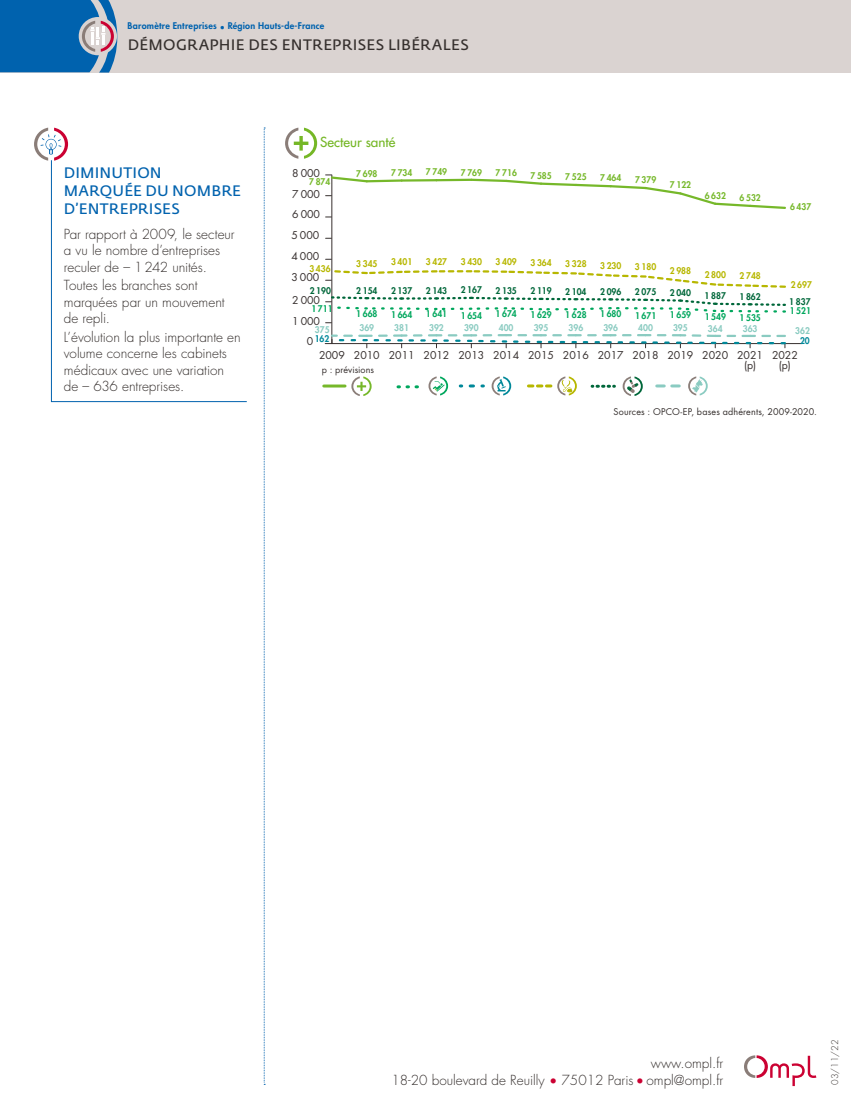
<style>
.page{position:relative;width:851px;height:1106px;background:#fff}
.page>*{position:absolute;margin:0;border:0;box-sizing:border-box;transform-origin:0 0}
.t1{font:15px/18px "Fedra Sans Std";letter-spacing:.01em;color:#0062ae}
.t2{font:15px "Fedra Sans Std";letter-spacing:.025em;color:#352f2d}
.t3{font:300 13.5px/16.5px "Futura Std";color:#352f2d}
.t4{font:500 13.5px "Futura Std";letter-spacing:.005em;color:#75b726}
.t5{font:10.5px/10.5px "Futura Std";color:#37302f}
.t6{font:800 9px "Futura Std";color:#00673a;scale:.94 1}
.t7{font:800 9px "Futura Std";color:#b7b700;scale:.94 1}
.t8{font:800 9px "Futura Std";color:#00a75d;scale:.94 1}
.t9{font:800 9px "Futura Std";color:#76b82a;scale:.94 1}
.t10{font:800 9px "Futura Std";letter-spacing:.025em;color:#0062ae}
.t11{font:800 9px "Futura Std";color:#8acbc1;scale:.94 1}
.t12{font:9px "Futura Std";letter-spacing:.02em;color:#352f2d}
.t13{font:9px "Futura Std";color:#37302f}
.t14{font:300 9px "Futura Std";color:#352f2d}
.t15{font:800 9px "Futura Std";color:#089;scale:.94 1}
.s1{color:#cb0132}
</style>
<div class="page">
<div style="left:0;top:0;width:850px;height:72px;background:#dad3d1"></div>
<svg style="left:264px;top:128px;width:1px;height:957px"></svg>
<svg style="left:34px;top:128px;width:34px;height:33px"></svg>
<svg style="left:51px;top:159px;width:196px;height:243px"></svg>
<svg style="left:744px;top:1055px;width:72px;height:31px"></svg>
<svg style="left:0;top:0;width:117px;height:73px;background:#2a75b2"></svg>
<svg style="left:285px;top:128px;width:32px;height:31px"></svg>
<hr style="left:325px;top:343px;width:477px;height:1px;background:#37302f">
<hr style="left:331px;top:175px;width:1px;height:168px;background:#37302f">
<svg style="left:325px;top:269px;width:461px;height:20px"></svg>
<svg style="left:331px;top:333px;width:454px;height:15px"></svg>
<svg style="left:325px;top:295px;width:461px;height:18px"></svg>
<svg style="left:325px;top:175px;width:76px;height:9px"></svg>
<hr style="left:401px;top:179px;width:35px;height:3px;background:#76b82a">
<hr style="left:436px;top:179px;width:35px;height:2px;background:#76b82a">
<svg style="left:469px;top:178px;width:317px;height:31px"></svg>
<hr style="left:324px;top:384px;width:21px;height:3px;background:#76b82a">
<svg style="left:351px;top:376px;width:20px;height:20px"></svg>
<svg style="left:592px;top:385px;width:22px;height:3px"></svg>
<svg style="left:622px;top:376px;width:20px;height:20px"></svg>
<svg style="left:470px;top:384px;width:13px;height:3px"></svg>
<svg style="left:491px;top:376px;width:20px;height:19px"></svg>
<svg style="left:656px;top:376px;width:51px;height:19px"></svg>
<svg style="left:528px;top:376px;width:48px;height:19px"></svg>
<svg style="left:398px;top:376px;width:50px;height:19px"></svg>
<p class="t10" style="left:128px;top:20px;width:198px">Baromètre Entreprises • Région Hauts-de-France</p>
<p class="t2" style="left:128px;top:35px;width:342px">DÉMOGRAPHIE DES ENTREPRISES LIBÉRALES</p>
<p class="t1" style="left:64px;top:163px;width:179px">DIMINUTION<br>MARQUÉE DU NOMBRE<br>D’ENTREPRISES</p>
<p class="t3" style="left:64px;top:226px;width:172px">Par rapport à 2009, le secteur a vu le nombre d’entreprises reculer de – 1242 unités.</p>
<p class="t3" style="left:64px;top:277px;width:162px">Toutes les branches sont marquées par un mouvement de repli.</p>
<p class="t3" style="left:64px;top:329px;width:178px">L’évolution la plus importante en volume concerne les cabinets médicaux avec une variation de – 636 entreprises.</p>
<p class="t4" style="left:320px;top:134px;width:77px">Secteur santé</p>
<p class="t5" style="left:292px;top:168px;width:29px">8 000</p>
<p class="t9" style="left:309px;top:176px;width:24px">7 874</p>
<p class="t5" style="left:292px;top:184px;width:29px;line-height:20.5px">7 000<br>6 000</p>
<p class="t9" style="left:356px;top:167px;width:24px">7 698</p>
<p class="t9" style="left:391px;top:167px;width:24px">7 734</p>
<p class="t9" style="left:426px;top:166px;width:24px">7 749</p>
<p class="t9" style="left:460px;top:167px;width:24px">7 769</p>
<p class="t9" style="left:495px;top:167px;width:24px">7 716</p>
<p class="t9" style="left:530px;top:170px;width:24px">7 585</p>
<p class="t9" style="left:565px;top:171px;width:24px">7 525</p>
<p class="t9" style="left:600px;top:172px;width:24px">7 464</p>
<p class="t9" style="left:635px;top:174px;width:24px">7 379</p>
<p class="t9" style="left:669px;top:179px;width:24px">7 122</p>
<p class="t9" style="left:704px;top:189px;width:24px">6 632</p>
<p class="t9" style="left:739px;top:192px;width:24px">6 532</p>
<p class="t9" style="left:789px;top:201px;width:24px">6 437</p>
<p class="t5" style="left:291px;top:225px;width:29px;line-height:20.9px">5 000<br>4 000</p>
<p class="t7" style="left:356px;top:257px;width:24px">3 345</p>
<p class="t7" style="left:391px;top:256px;width:24px">3 401</p>
<p class="t7" style="left:426px;top:256px;width:24px">3 427</p>
<p class="t7" style="left:460px;top:256px;width:24px">3 430</p>
<p class="t7" style="left:495px;top:256px;width:24px">3 409</p>
<p class="t7" style="left:530px;top:257px;width:24px">3 364</p>
<p class="t7" style="left:565px;top:258px;width:24px">3 328</p>
<p class="t7" style="left:600px;top:260px;width:24px">3 230</p>
<p class="t7" style="left:635px;top:261px;width:24px">3 180</p>
<p class="t7" style="left:309px;top:263px;width:24px">3 436</p>
<p class="t7" style="left:669px;top:265px;width:24px">2 988</p>
<p class="t7" style="left:704px;top:269px;width:24px">2 800</p>
<p class="t7" style="left:739px;top:270px;width:24px">2 748</p>
<p class="t5" style="left:291px;top:272px;width:29px">3 000</p>
<p class="t7" style="left:790px;top:278px;width:24px">2 697</p>
<p class="t6" style="left:309px;top:285px;width:24px">2 190</p>
<p class="t6" style="left:356px;top:285px;width:24px">2 154</p>
<p class="t6" style="left:391px;top:285px;width:24px">2 137</p>
<p class="t6" style="left:426px;top:284px;width:24px">2 143</p>
<p class="t6" style="left:460px;top:284px;width:24px">2 167</p>
<p class="t6" style="left:495px;top:285px;width:24px">2 135</p>
<p class="t6" style="left:530px;top:285px;width:24px">2 119</p>
<p class="t6" style="left:565px;top:286px;width:24px">2 104</p>
<p class="t6" style="left:600px;top:286px;width:24px">2 096</p>
<p class="t6" style="left:635px;top:286px;width:24px">2 075</p>
<p class="t6" style="left:669px;top:287px;width:24px">2 040</p>
<p class="t6" style="left:704px;top:290px;width:24px">1 887</p>
<p class="t6" style="left:739px;top:290px;width:24px">1 862</p>
<p class="t5" style="left:292px;top:295px;width:29px">2 000</p>
<p class="t6" style="left:789px;top:296px;width:24px">1 837</p>
<p class="t8" style="left:311px;top:303px;width:24px">1 711</p>
<p class="t8" style="left:789px;top:305px;width:24px">1 521</p>
<p class="t8" style="left:356px;top:308px;width:24px">1 668</p>
<p class="t8" style="left:391px;top:309px;width:24px">1 664</p>
<p class="t8" style="left:426px;top:308px;width:24px">1 641</p>
<p class="t8" style="left:460px;top:309px;width:24px">1 654</p>
<p class="t8" style="left:495px;top:308px;width:24px">1 674</p>
<p class="t8" style="left:530px;top:309px;width:24px">1 629</p>
<p class="t8" style="left:565px;top:309px;width:24px">1 628</p>
<p class="t8" style="left:600px;top:308px;width:24px">1 680</p>
<p class="t8" style="left:635px;top:309px;width:24px">1 671</p>
<p class="t8" style="left:669px;top:309px;width:24px">1 659</p>
<p class="t8" style="left:704px;top:311px;width:24px">1 549</p>
<p class="t8" style="left:739px;top:312px;width:24px">1 535</p>
<p class="t5" style="left:292px;top:316px;width:29px">1 000</p>
<p class="t11" style="left:315px;top:323px;width:17px">375</p>
<p class="t11" style="left:359px;top:322px;width:17px">369</p>
<p class="t11" style="left:394px;top:322px;width:17px">381</p>
<p class="t11" style="left:429px;top:322px;width:17px">392</p>
<p class="t11" style="left:464px;top:322px;width:17px">390</p>
<p class="t11" style="left:499px;top:322px;width:17px">400</p>
<p class="t11" style="left:533px;top:322px;width:17px">395</p>
<p class="t11" style="left:568px;top:322px;width:17px">396</p>
<p class="t11" style="left:603px;top:322px;width:17px">396</p>
<p class="t11" style="left:638px;top:322px;width:17px">400</p>
<p class="t11" style="left:673px;top:322px;width:17px">395</p>
<p class="t11" style="left:707px;top:322px;width:17px">364</p>
<p class="t11" style="left:742px;top:322px;width:17px">363</p>
<p class="t11" style="left:795px;top:325px;width:17px">362</p>
<p class="t15" style="left:314px;top:333px;width:17px">162</p>
<p class="t15" style="left:800px;top:335px;width:12px">20</p>
<p class="t5" style="left:307px;top:336px;width:8px">0</p>
<p class="t5" style="left:319px;top:350px;width:410px">2009 2010 2011 2012 2013 2014 2015 2016 2017 2018 2019 2020</p>
<p class="t13" style="left:322px;top:364px;width:54px">p : prévisions</p>
<p class="t5" style="left:737px;top:350px;width:27px;text-align:center">2021 (p)</p>
<p class="t5" style="left:771px;top:350px;width:27px;text-align:center">2022 (p)</p>
<p class="t12" style="left:613px;top:405px;width:205px">Sources : OPCO-EP, bases adhérents, 2009-2020.</p>
<p class="t3" style="left:391px;top:1055px;width:333px;text-align:right">www.ompl.fr<br>18-20 boulevard de Reuilly <span class="s1">•</span> 75012 Paris <span class="s1">•</span> ompl@ompl.fr</p>
<p class="t14" style="left:829px;top:1084px;width:46px;rotate:-90deg">03/11/22</p>
</div>
